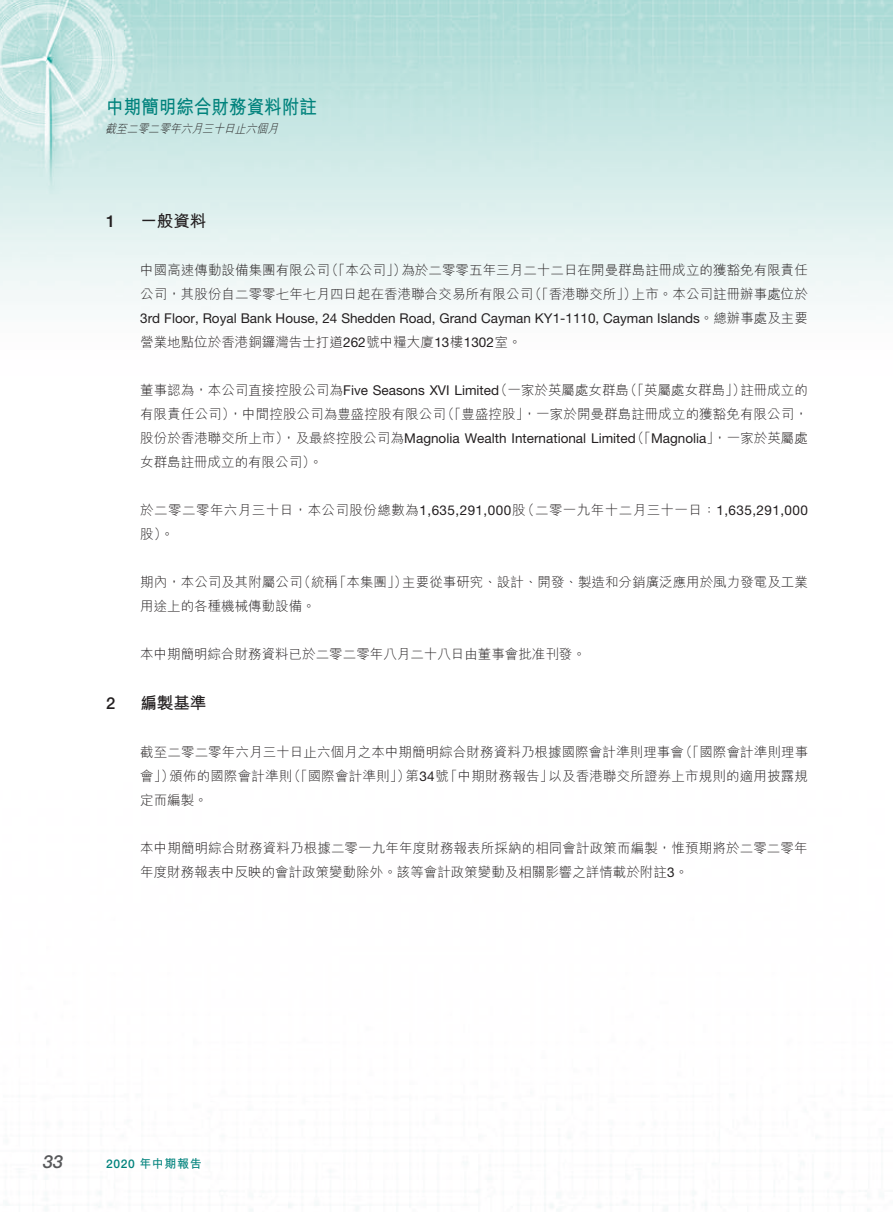
<style>
.page{position:relative;width:893px;height:1212px;background:#fff}
.page>*{position:absolute;margin:0;border:0;box-sizing:border-box;transform-origin:0 0}
.t1{font:700 19.5px "M Hei HK";color:#00827c;scale:.9 1}
.t2{font:italic 500 18px "Helvetica Neue LT Std";color:#57585a}
.t3{font:700 16.5px "M Hei HK";color:#231f20}
.t4{font:500 16.5px "Helvetica Neue LT Std";color:#231f20}
.t5{font:300 13.5px/24px "M Hei HK";letter-spacing:.005em;color:#231f20}
.t6{font:13.5px "Helvetica Neue LT Std";color:#231f20}
.t7{font:300 13.5px/24px "M Hei HK";letter-spacing:.035em;color:#231f20}
.t8{font:italic 300 12px "M Hei HK";color:#231f20;scale:.9 1}
.t9{font:700 12px "M Hei HK";letter-spacing:.05em;color:#00827c}
.s1{font-family:"M Hei HK";font-weight:300}
.s2{font-family:"Helvetica Neue LT Std";font-weight:400}
.s3{font-family:"Helvetica Neue LT Std";font-weight:500}
</style>
<div class="page">
<img style="left:0;top:0;width:893px;height:1211px">
<h1 class="t1" style="left:106px;top:92px;width:235px">中期簡明綜合財務資料附註</h1>
<p class="t8" style="left:105px;top:122px;width:197px">截至二零二零年六月三十日止六個月</p>
<p class="t4" style="left:106px;top:212px;width:11px">1</p>
<p class="t4" style="left:106px;top:693px;width:11px">2</p>
<p class="t3" style="left:140px;top:209px;width:67px">一般資料</p>
<p class="t5" style="left:140px;top:258px;width:191px">中國高速傳動設備集團有限公司</p>
<p class="t5" style="left:325px;top:258px;width:83px">（「本公司」）</p>
<p class="t5" style="left:401px;top:258px;width:408px">為於二零零五年三月二十二日在開曼群島註冊成立的獲豁免有限責任</p>
<p class="t5" style="left:632px;top:282px;width:178px">上市。本公司註冊辦事處位於</p>
<p class="t5" style="left:528px;top:282px;width:110px">（「香港聯交所」）</p>
<p class="t5" style="left:140px;top:282px;width:395px">公司，其股份自二零零七年七月四日起在香港聯合交易所有限公司</p>
<p class="t6" style="left:140px;top:310px;width:669px">3rd Floor, Royal Bank House, 24 Shedden Road, Grand Cayman KY1-1110, Cayman Islands<span class="s1">。總辦事處及主要</span></p>
<p class="t5" style="left:140px;top:330px;width:383px">營業地點位於香港銅鑼灣告士打道<span class="s2">262</span>號中糧大廈<span class="s2">13</span>樓<span class="s2">1302</span>室。</p>
<p class="t5" style="left:740px;top:378px;width:69px">註冊成立的</p>
<p class="t5" style="left:494px;top:378px;width:136px">（一家於英屬處女群島</p>
<p class="t5" style="left:624px;top:378px;width:123px">（「英屬處女群島」）</p>
<p class="t6" style="left:140px;top:382px;width:360px"><span class="s1">董事認為，本公司直接控股公司為</span>Five Seasons XVI Limited</p>
<p class="t5" style="left:441px;top:402px;width:368px">（「豊盛控股，」一家於開曼群島註冊成立的獲豁免有限公司，</p>
<p class="t5" style="left:140px;top:402px;width:307px">有限責任公司，）中間控股公司為豊盛控股有限公司</p>
<p class="t6" style="left:140px;top:431px;width:497px"><span class="s1">股份於香港聯交所上市，）及最終控股公司為</span>Magnolia Wealth International Limited</p>
<p class="t5" style="left:140px;top:450px;width:184px">女群島註冊成立的有限公司。(</p>
<p class="t7" style="left:521px;top:498px;width:288px">（二零一九年十二月三十一日：<span class="s2">1,635,291,000</span></p>
<p class="t5" style="left:631px;top:426px;width:178px">（「<span class="s2">Magnolia</span> ，」一家於英屬處</p>
<p class="t7" style="left:140px;top:498px;width:387px">於二零二零年六月三十日，本公司股份總數為<span class="s2">1,635,291,000</span>股股。(</p>
<p class="t5" style="left:402px;top:570px;width:407px">主要從事研究、設計、開發、製造和分銷廣泛應用於風力發電及工業</p>
<p class="t5" style="left:297px;top:570px;width:42px">（統稱</p>
<p class="t5" style="left:333px;top:570px;width:76px">「本集團」）</p>
<p class="t5" style="left:140px;top:570px;width:177px">期內，本公司及其附屬公司用途上的各種機械傳動設備。</p>
<p class="t5" style="left:140px;top:642px;width:447px">本中期簡明綜合財務資料已於二零二零年八月二十八日由董事會批准刊發。</p>
<p class="t3" style="left:140px;top:691px;width:67px">編製基準</p>
<p class="t5" style="left:679px;top:740px;width:131px">（「國際會計準則理事</p>
<p class="t5" style="left:548px;top:740px;width:261px;text-indent:-408px">截至二零二零年六月三十日止六個月之本中期簡明綜合財務資料乃根據國際會計準則理事會<br>以及香港聯交所證券上市規則的適用披露規</p>
<p class="t5" style="left:140px;top:764px;width:69px">會」）<br>定而編製。</p>
<p class="t5" style="left:140px;top:836px;width:669px">本中期簡明綜合財務資料乃根據二零一九年年度財務報表所採納的相同會計政策而編製，惟預期將於二零二零年年度財務報表中反映的會計政策變動除外。該等會計政策變動及相關影響之詳情載於附註。<span class="s2">3</span></p>
<p class="t5" style="left:287px;top:764px;width:124px">（「國際會計準則」）</p>
<p class="t5" style="left:169px;top:764px;width:124px">頒佈的國際會計準則</p>
<p class="t5" style="left:405px;top:764px;width:45px">第<span class="s2">34</span>號</p>
<p class="t5" style="left:444px;top:764px;width:111px">「中期財務報告」</p>
<h2 class="t2" style="left:43px;top:1151px;width:22px">33</h2>
<p class="t9" style="left:106px;top:1155px;width:97px"><span class="s3">2020</span> 年中期報告</p>
</div>
